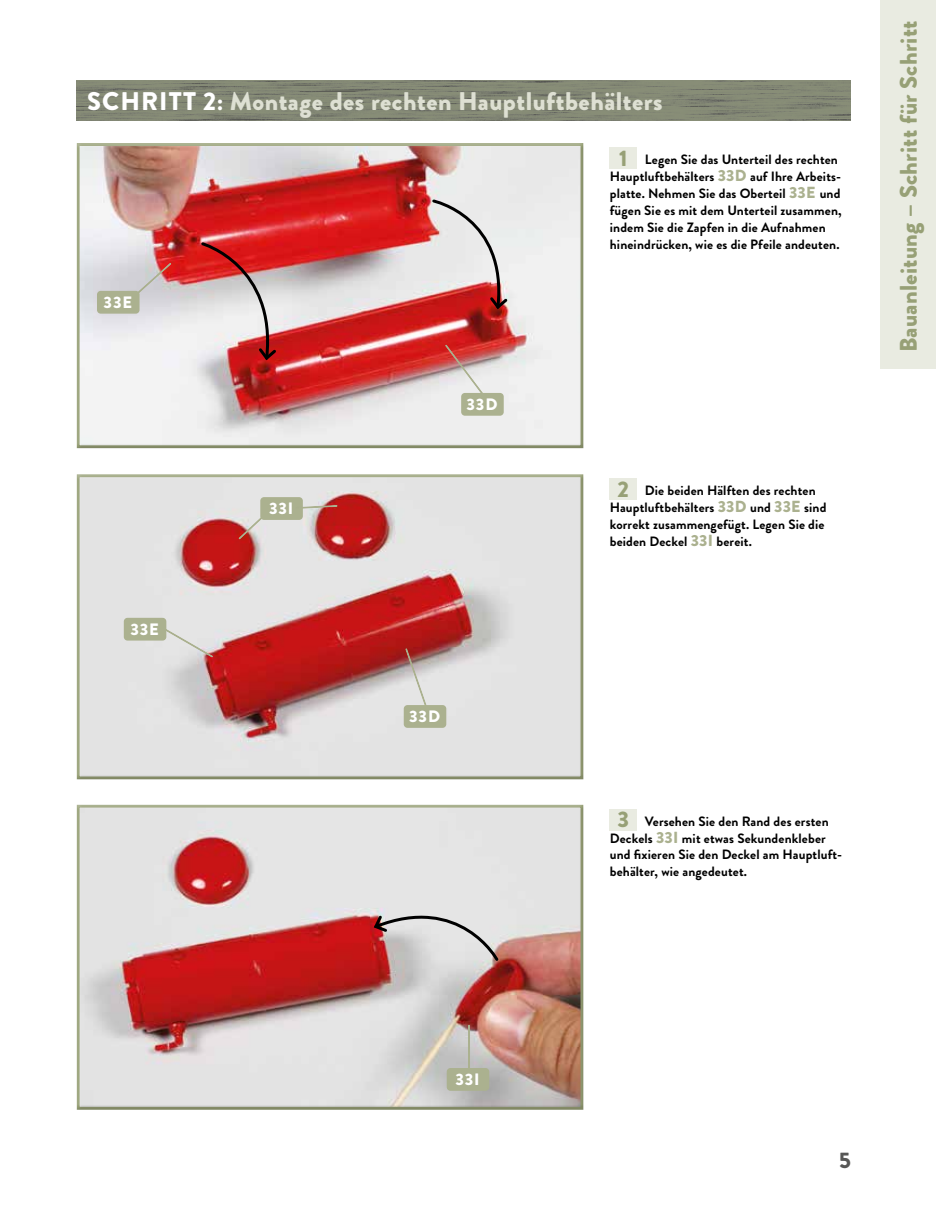
<style>
.page{position:relative;width:936px;height:1212px;background:#fff}
.page>*{position:absolute;margin:0;border:0;box-sizing:border-box;transform-origin:0 0}
.t1{font:900 25.5px "Brandon Grotesque";letter-spacing:.02em;color:#dee0d3}
.t2{font:900 24px "Brandon Grotesque";letter-spacing:.01em;color:#97a076}
.t3{font:900 22.5px "Brandon Grotesque";color:#575756}
.t4{font:900 16.5px "Brandon Grotesque";letter-spacing:.055em;color:#fff}
.t5{font:700 13.5px/17px "Brandon Grotesque";letter-spacing:.01em;color:#000}
.s1{color:#fff}
.s2{font-weight:900;font-size:22.5px;color:#97a076}
.s3{font-weight:900;font-size:16.05px;color:#abb18f}
</style>
<div class="page">
<div style="left:880px;top:0;width:55px;height:369px;background:#e9ebe1"></div>
<div style="left:609px;top:147px;width:27px;height:22px;background:#e9ebe1"></div>
<div style="left:76px;top:143px;width:509px;height:306px;background:#000;opacity:.15"></div>
<svg style="left:118px;top:260px;width:55px;height:51px;background:#d2bec2"></svg>
<div style="left:98px;top:292px;width:41px;height:21px;background:#abb18f;border-radius:3px"></div>
<div style="left:97px;top:291px;width:42px;height:23px;border:2px solid #abb18f;border-radius:3px"></div>
<svg style="left:443px;top:342px;width:51px;height:66px;background:#d9a5a3"></svg>
<div style="left:462px;top:394px;width:41px;height:21px;background:#abb18f;border-radius:3px"></div>
<div style="left:461px;top:393px;width:42px;height:23px;border:2px solid #abb18f;border-radius:3px"></div>
<svg style="left:430px;top:198px;width:80px;height:113px;background:#d8b8b7"></svg>
<img style="left:77px;top:81px;width:773px;height:39px">
<div style="left:609px;top:479px;width:27px;height:21px;background:#e9ebe1"></div>
<div style="left:76px;top:474px;width:509px;height:306px;background:#000;opacity:.15"></div>
<svg style="left:235px;top:508px;width:37px;height:35px"></svg>
<div style="left:261px;top:498px;width:41px;height:21px;background:#abb18f;border-radius:3px"></div>
<div style="left:260px;top:497px;width:43px;height:23px;border:2px solid #abb18f;border-radius:3px"></div>
<div style="left:609px;top:809px;width:27px;height:21px;background:#e9ebe1"></div>
<div style="left:76px;top:804px;width:509px;height:306px;background:#000;opacity:.15"></div>
<hr style="left:467px;top:1023px;width:4px;height:61px;background:#000;opacity:.3">
<div style="left:447px;top:1069px;width:41px;height:21px;background:#abb18f;border-radius:3px"></div>
<div style="left:446px;top:1068px;width:43px;height:23px;border:2px solid #abb18f;border-radius:3px"></div>
<svg style="left:372px;top:893px;width:128px;height:69px;background:#d1c7c7"></svg>
<svg style="left:404px;top:646px;width:30px;height:60px;background:#c7aeac"></svg>
<div style="left:404px;top:706px;width:41px;height:21px;background:#abb18f;border-radius:3px"></div>
<div style="left:404px;top:705px;width:42px;height:23px;border:2px solid #abb18f;border-radius:3px"></div>
<svg style="left:157px;top:623px;width:58px;height:36px;background:#dfdbda"></svg>
<div style="left:124px;top:618px;width:42px;height:22px;background:#abb18f;border-radius:3px"></div>
<div style="left:124px;top:618px;width:42px;height:22px;border:2px solid #abb18f;border-radius:3px"></div>
<svg style="left:200px;top:241px;width:79px;height:121px;background:#d28d8d"></svg>
<svg style="left:300px;top:503px;width:41px;height:7px"></svg>
<h1 class="t1" style="left:87px;top:83px;width:577px"><span class="s1">SCHRITT 2:</span> Montage des rechten Hauptluftbehälters</h1>
<p class="t4" style="left:104px;top:291px;width:30px">33E</p>
<p class="t4" style="left:130px;top:618px;width:30px">33E</p>
<p class="t4" style="left:269px;top:497px;width:26px">33I</p>
<p class="t4" style="left:466px;top:393px;width:32px">33D</p>
<p class="t4" style="left:409px;top:705px;width:32px">33D</p>
<p class="t5" style="left:609px;top:151px;width:233px;text-indent:9px"><span class="s2">1</span> Legen Sie das Unterteil des rechten Hauptluftbehälters <span class="s3">33D</span> auf Ihre Arbeits&shy;platte. Nehmen Sie das Oberteil <span class="s3">33E</span> und fügen Sie es mit dem Unterteil zusammen, indem Sie die Zapfen in die Aufnahmen hineindrücken, wie es die Pfeile andeuten.</p>
<p class="t5" style="left:609px;top:482px;width:218px;text-indent:8px"><span class="s2">2</span> Die beiden Hälften des rechten Hauptluftbehälters <span class="s3">33D</span> und <span class="s3">33E</span> sind korrekt zusammengefügt. Legen Sie die beiden Deckel <span class="s3">33I</span> bereit.</p>
<p class="t5" style="left:609px;top:813px;width:234px;text-indent:8px"><span class="s2">3</span> Versehen Sie den Rand des ersten Deckels <span class="s3">33I</span> mit etwas Sekundenkleber und fixieren Sie den Deckel am Hauptluft&shy;behälter, wie angedeutet.</p>
<h2 class="t2" style="left:891px;top:352px;width:333px;rotate:-90deg">Bauanleitung – Schritt für Schritt</h2>
<p class="t4" style="left:455px;top:1068px;width:26px">33I</p>
<h3 class="t3" style="left:839px;top:1144px;width:13px">5</h3>
</div>
